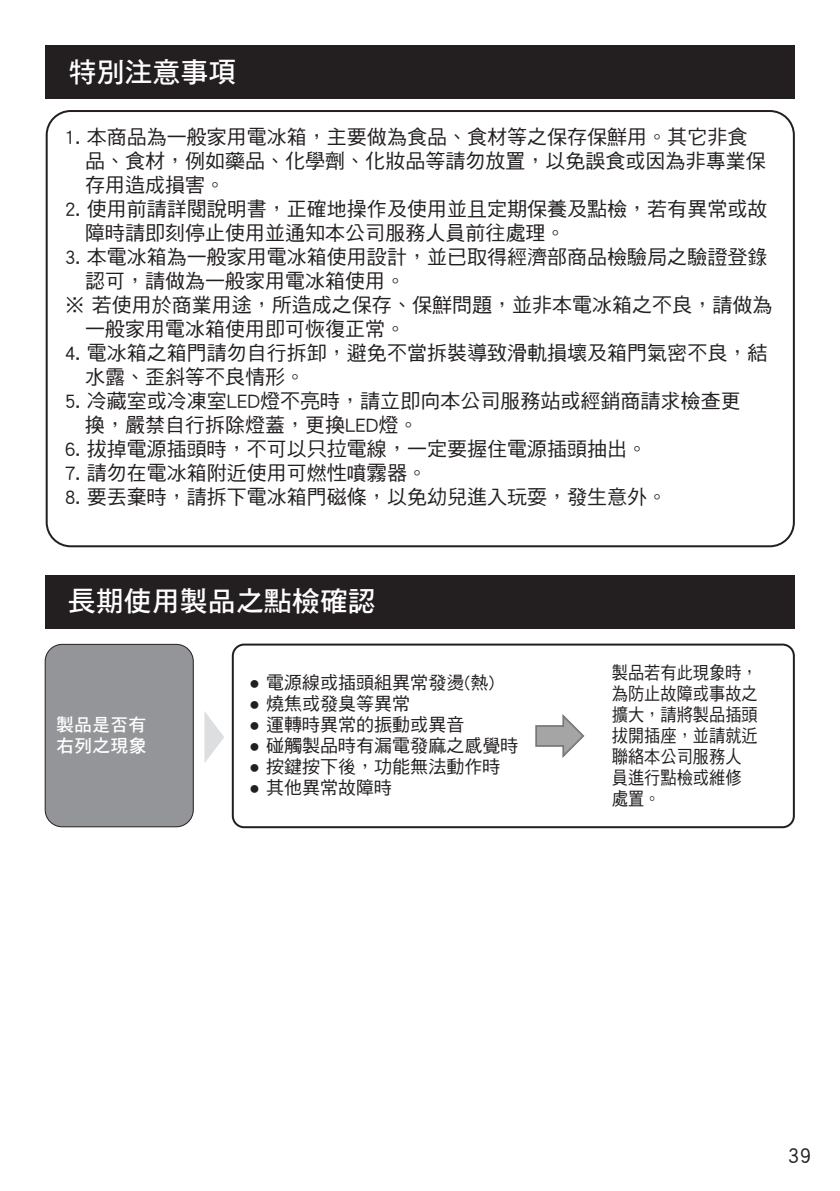
<style>
.page{position:relative;width:840px;height:1191px;background:#fff}
.page>*{position:absolute;margin:0;border:0;box-sizing:border-box;transform-origin:0 0}
.Head-02{font:28px "DF Hei Std W7";color:#fff}
.t1{font:22px "DF Hei Std W5";color:#231f20}
.t2{font:20px/24px "DF Hei Std W5";color:#231f20}
.BULLET_8{font:18px "DF Hei Std W5";color:#231f20}
.BULLET_8-2{font:18px/21px "DF Hei Std W5";color:#231f20;scale:.9 1}
.Head-05{font:18px "DF Hei Std W7";color:#fff}
.s1{font-family:"Arial"}
</style>
<div class="page">
<div style="left:45px;top:575px;width:748px;height:54px;background:#231f20"></div>
<div style="left:45px;top:644px;width:148px;height:182px;background:#939598;border-radius:17px"></div>
<div style="left:45px;top:644px;width:148px;height:183px;border:1px solid #231f20;border-radius:17px"></div>
<svg style="left:204px;top:711px;width:20px;height:52px"></svg>
<div style="left:232px;top:643px;width:562px;height:185px;border:2px solid #231f20;border-radius:11px"></div>
<svg style="left:535px;top:714px;width:49px;height:44px"></svg>
<div style="left:46px;top:45px;width:748px;height:54px;background:#231f20"></div>
<div style="left:46px;top:110px;width:748px;height:437px;border:2px solid #231f20;border-radius:24px"></div>
<p class="Head-02" style="left:68px;top:56px;width:169px">特別注意事項</p>
<p class="t2" style="left:85px;top:124px;width:681px;text-indent:-20px">1. 本商品為一般家用電冰箱，主要做為食品、食材等之保存保鮮用。其它非食品、食材，例如藥品、化學劑、化妝品等請勿放置，以免誤食或因為非專業保存用造成損害。</p>
<p class="t2" style="left:85px;top:196px;width:683px;text-indent:-20px">2. 使用前請詳閱說明書，正確地操作及使用並且定期保養及點檢，若有異常或故障時請即刻停止使用並通知本公司服務人員前往處理。</p>
<p class="t2" style="left:85px;top:244px;width:683px;text-indent:-20px">3. 本電冰箱為一般家用電冰箱使用設計，並已取得經濟部商品檢驗局之驗證登錄認可，請做為一般家用電冰箱使用。</p>
<p class="t2" style="left:85px;top:292px;width:688px;text-indent:-20px">※ 若使用於商業用途，所造成之保存、保鮮問題，並非本電冰箱之不良，請做為一般家用電冰箱使用即可恢復正常。</p>
<p class="t2" style="left:85px;top:340px;width:683px;text-indent:-20px">4. 電冰箱之箱門請勿自行拆卸，避免不當拆裝導致滑軌損壞及箱門氣密不良，結水露、歪斜等不良情形。</p>
<p class="t2" style="left:85px;top:388px;width:656px;text-indent:-20px">5. 冷藏室或冷凍室LED燈不亮時，請立即向本公司服務站或經銷商請求檢查更換，嚴禁自行拆除燈蓋，更換LED燈。</p>
<p class="t2" style="left:65px;top:436px;width:583px">6. 拔掉電源插頭時，不可以只拉電線，一定要握住電源插頭抽出。</p>
<p class="t2" style="left:65px;top:460px;width:363px">7. 請勿在電冰箱附近使用可燃性噴霧器。</p>
<p class="t2" style="left:65px;top:484px;width:603px">8. 要丟棄時，請拆下電冰箱門磁條，以免幼兒進入玩耍，發生意外。</p>
<p class="Head-02" style="left:68px;top:586px;width:309px">長期使用製品之點檢確認</p>
<p class="Head-05" style="left:56px;top:714px;width:91px">製品是否有</p>
<p class="Head-05" style="left:56px;top:736px;width:91px">右列之現象</p>
<p class="BULLET_8" style="left:249px;top:673px;width:246px"><span class="s1">●</span> 電源線或插頭組異常發燙(熱)</p>
<p class="BULLET_8" style="left:249px;top:694px;width:163px"><span class="s1">●</span> 燒焦或發臭等異常</p>
<p class="BULLET_8" style="left:249px;top:715px;width:217px"><span class="s1">●</span> 運轉時異常的振動或異音</p>
<p class="BULLET_8" style="left:249px;top:736px;width:271px"><span class="s1">●</span> 碰觸製品時有漏電發麻之感覺時</p>
<p class="BULLET_8" style="left:249px;top:757px;width:253px"><span class="s1">●</span> 按鍵按下後，功能無法動作時</p>
<p class="BULLET_8" style="left:249px;top:778px;width:145px"><span class="s1">●</span> 其他異常故障時</p>
<p class="BULLET_8-2" style="left:611px;top:661px;width:164px">製品若有此現象時，為防止故障或事故之擴大，請將製品插頭拔開插座，並請就近聯絡本公司服務人員進行點檢或維修處置。</p>
<p class="t1" style="left:787px;top:1142px;width:26px">39</p>
</div>
